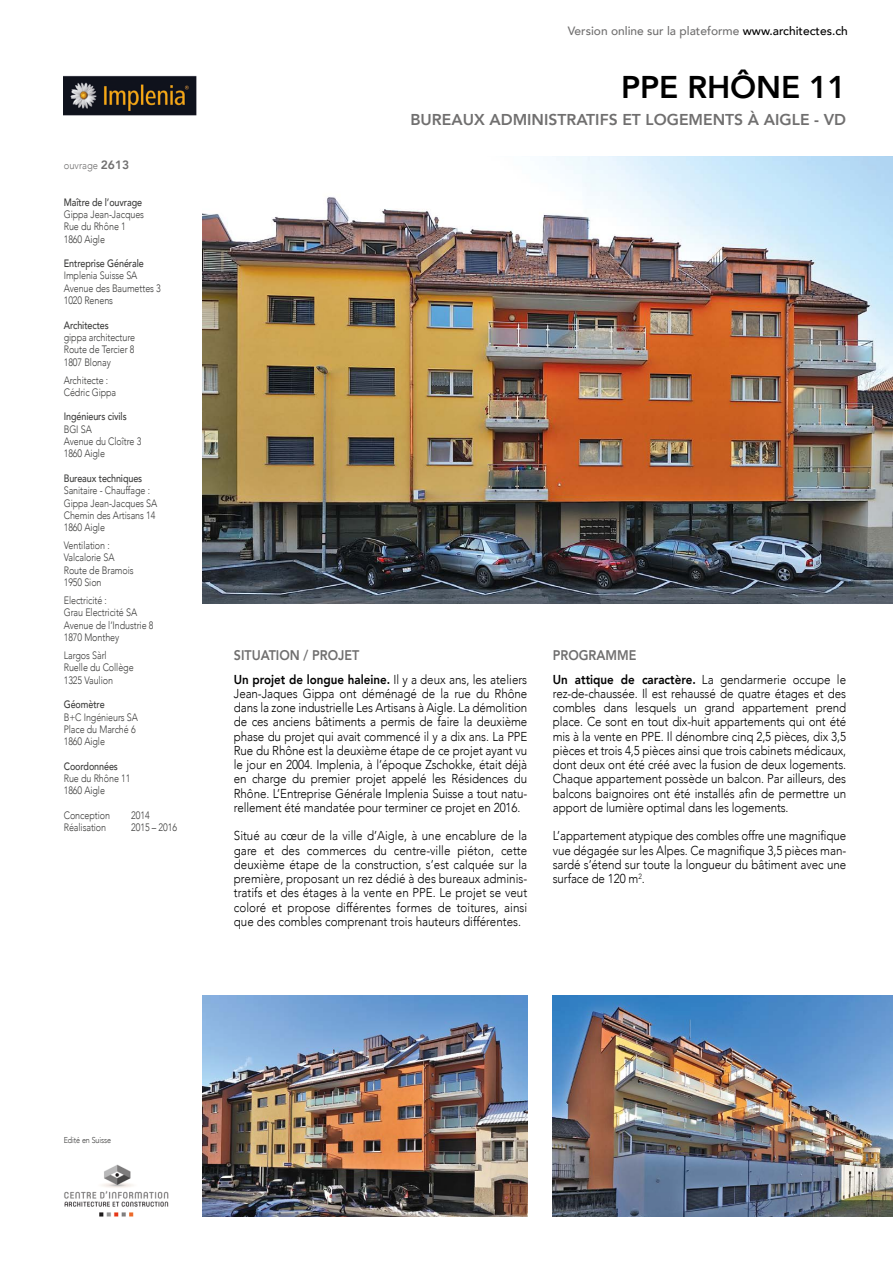
<style>
.page{position:relative;width:893px;height:1263px;background:#fff}
.page>*{position:absolute;margin:0;border:0;box-sizing:border-box;transform-origin:0 0}
.t1{font:800 31.35px "Avenir";letter-spacing:-.005em;color:#000}
.t2{font:800 15.75px "Avenir";color:#706f6f}
.t3{font:800 13.95px "Avenir";color:#706f6f;scale:.9 1}
.t4{font:300 12.9px/14.2px "Avenir";letter-spacing:-.01em;color:#000;text-align:justify;scale:.9 1}
.t5{font:500 12px "Avenir";color:#706f6f}
.t6{font:300 10.65px/12.3px "Avenir";letter-spacing:-.01em;color:#3c3c3b;scale:.84 1}
.t7{font:500 10.65px "Avenir";letter-spacing:-.01em;color:#3c3c3b;scale:.84 1}
.t8{font:300 10.5px "Avenir";color:#706f6f;scale:.9 1}
.t9{font:300 8.55px "Avenir";letter-spacing:-.01em;color:#3c3c3b;scale:.84 1}
.s1{font-weight:800;font-size:12px}
.s2{color:#000}
.s3{font-weight:800}
</style>
<div class="page">
<img style="left:202px;top:157px;width:691px;height:446px">
<img style="left:64px;top:75px;width:133px;height:41px">
<img style="left:202px;top:995px;width:325px;height:221px">
<img style="left:553px;top:995px;width:340px;height:221px">
<img style="left:64px;top:1164px;width:105px;height:53px">
<p class="t8" style="left:64px;top:159px;width:74px">ouvrage <span class="s1">2613</span></p>
<p class="t7" style="left:64px;top:193px;width:95px">Maître de l’ouvrage</p>
<p class="t6" style="left:64px;top:208px;width:97px">Gippa Jean-Jacques<br>Rue du Rhône 1<br>1860 Aigle</p>
<p class="t7" style="left:64px;top:254px;width:97px">Entreprise Générale</p>
<p class="t6" style="left:64px;top:270px;width:117px">Implenia Suisse SA<br>Avenue des Baumettes 3<br>1020 Renens</p>
<p class="t7" style="left:64px;top:316px;width:55px">Architectes</p>
<p class="t6" style="left:64px;top:331px;width:86px;text-align:justify">gippa architecture Route de Tercier 8<br>1807 Blonay</p>
<p class="t6" style="left:64px;top:374px;width:64px">Architecte :<br>Cédric Gippa</p>
<p class="t7" style="left:64px;top:407px;width:76px">Ingénieurs civils</p>
<p class="t6" style="left:64px;top:423px;width:94px">BGI SA<br>Avenue du Cloître 3<br>1860 Aigle</p>
<p class="t7" style="left:64px;top:469px;width:95px">Bureaux techniques</p>
<p class="t6" style="left:64px;top:484px;width:113px">Sanitaire - Chauffage :<br>Gippa Jean-Jacques SA<br>Chemin des Artisans 14<br>1860 Aigle</p>
<p class="t6" style="left:64px;top:539px;width:85px">Ventilation :<br>Valcalorie SA<br>Route de Bramois<br>1950 Sion</p>
<p class="t6" style="left:64px;top:594px;width:108px">Electricité :<br>Grau Electricité SA<br>Avenue de l’Industrie 8<br>1870 Monthey</p>
<p class="t6" style="left:64px;top:649px;width:85px">Largos Sàrl<br>Ruelle du Collège<br>1325 Vaulion</p>
<p class="t7" style="left:64px;top:695px;width:50px">Géomètre</p>
<p class="t6" style="left:64px;top:711px;width:90px">B+C Ingénieurs SA<br>Place du Marché 6<br>1860 Aigle</p>
<p class="t7" style="left:64px;top:757px;width:66px">Coordonnées</p>
<p class="t6" style="left:64px;top:772px;width:81px">Rue du Rhône 11<br>1860 Aigle</p>
<p class="t6" style="left:64px;top:809px;width:57px">Conception</p>
<p class="t6" style="left:131px;top:809px;width:23px">2014</p>
<p class="t6" style="left:64px;top:821px;width:52px">Réalisation</p>
<p class="t6" style="left:131px;top:821px;width:56px">2015 – 2016</p>
<p class="t5" style="left:568px;top:20px;width:282px">Version online sur la plateforme <span class="s2">www.architectes.ch</span></p>
<h1 class="t1" style="left:621px;top:63px;width:226px">PPE RHÔNE 11</h1>
<p class="t2" style="left:410px;top:107px;width:437px">BUREAUX ADMINISTRATIFS ET LOGEMENTS À AIGLE - VD</p>
<p class="t3" style="left:234px;top:644px;width:141px">SITUATION / PROJET</p>
<p class="t4" style="left:234px;top:672px;width:328px"><span class="s3">Un projet de longue haleine.</span> Il y a deux ans, les ateliers Jean-Jaques Gippa ont déménagé de la rue du Rhône dans la zone industrielle Les Artisans à Aigle. La démolition de ces anciens bâtiments a permis de faire la deuxième phase du projet qui avait commencé il y a dix ans. La PPE Rue du Rhône est la deuxième étape de ce projet ayant vu le jour en 2004. Implenia, à l’époque Zschokke, était déjà en charge du premier projet appelé les Résidences du Rhône. L’Entreprise Générale Implenia Suisse a tout natu&shy;rellement été mandatée pour terminer ce projet en 2016.</p>
<p class="t4" style="left:234px;top:829px;width:328px">Situé au cœur de la ville d’Aigle, à une encablure de la gare et des commerces du centre-ville piéton, cette deuxième étape de la construction, s’est calquée sur la première, proposant un rez dédié à des bureaux adminis&shy;tratifs et des étages à la vente en PPE. Le projet se veut coloré et propose différentes formes de toitures, ainsi que des combles comprenant trois hauteurs différentes.</p>
<p class="t3" style="left:553px;top:644px;width:95px">PROGRAMME</p>
<p class="t4" style="left:553px;top:672px;width:328px"><span class="s3">Un attique de caractère.</span> La gendarmerie occupe le rez-de-chaussée. Il est rehaussé de quatre étages et des combles dans lesquels un grand appartement prend place. Ce sont en tout dix-huit appartements qui ont été mis à la vente en PPE. Il dénombre cinq 2,5 pièces, dix 3,5 pièces et trois 4,5 pièces ainsi que trois cabinets médicaux, dont deux ont été créé avec la fusion de deux logements.<br>Chaque appartement possède un balcon. Par ailleurs, des balcons baignoires ont été installés afin de permettre un apport de lumière optimal dans les logements.</p>
<p class="t4" style="left:553px;top:829px;width:327px">L’appartement atypique des combles offre une magnifique vue dégagée sur les Alpes. Ce magnifique 3,5 pièces man&shy;sardé s’étend sur toute la longueur du bâtiment avec une surface de 120 m<sup>2</sup>.</p>
<p class="t9" style="left:64px;top:1135px;width:58px">Edité en Suisse</p>
</div>
